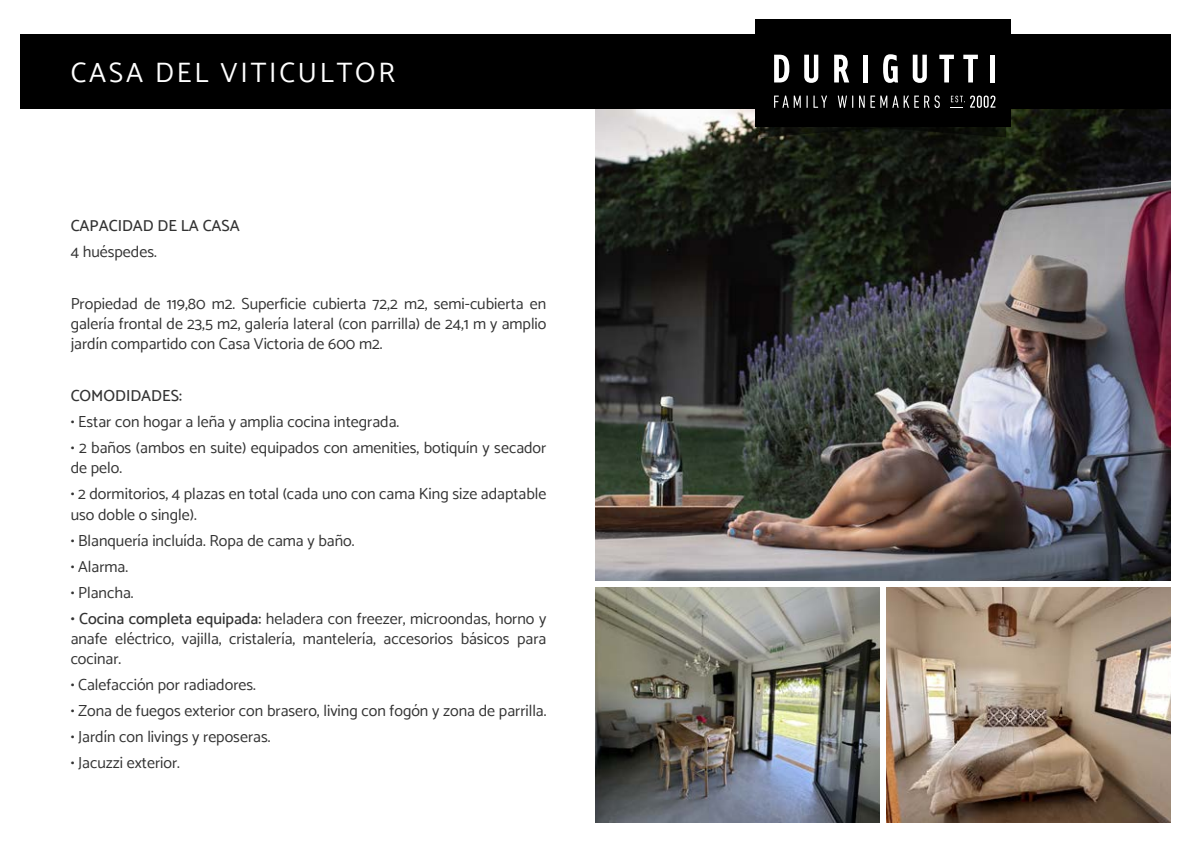
<style>
.page{position:relative;width:1191px;height:842px;background:#fff}
.page>*{position:absolute;margin:0;border:0;box-sizing:border-box;transform-origin:0 0}
.t1{font:28px "Catamaran";letter-spacing:.1em;color:#fff}
.t2{font:16px/20px "Catamaran";color:#333;text-align:justify}
.t3{font:500 16px "Catamaran";color:#333}
.s1{font-weight:500}
</style>
<div class="page">
<img style="left:595px;top:109px;width:575px;height:471px">
<img style="left:886px;top:588px;width:284px;height:234px">
<img style="left:595px;top:588px;width:284px;height:234px">
<div style="left:20px;top:34px;width:1151px;height:75px;background:#000"></div>
<svg style="left:760px;top:127px;width:246px;height:10px;background:#11140c"></svg>
<div style="left:755px;top:20px;width:255px;height:107px;background:#000"></div>
<svg style="left:939px;top:55px;width:15px;height:27px"></svg>
<div style="left:990px;top:55px;width:5px;height:27px;background:#fff"></div>
<svg style="left:912px;top:55px;width:15px;height:28px"></svg>
<svg style="left:963px;top:55px;width:15px;height:27px"></svg>
<svg style="left:834px;top:55px;width:15px;height:27px"></svg>
<svg style="left:883px;top:54px;width:15px;height:29px"></svg>
<svg style="left:804px;top:55px;width:14px;height:28px"></svg>
<div style="left:863px;top:55px;width:5px;height:27px;background:#fff"></div>
<svg style="left:774px;top:55px;width:15px;height:27px"></svg>
<svg style="left:774px;top:96px;width:26px;height:12px"></svg>
<svg style="left:806px;top:96px;width:1px;height:12px"></svg>
<svg style="left:813px;top:96px;width:14px;height:12px"></svg>
<svg style="left:837px;top:96px;width:16px;height:12px"></svg>
<svg style="left:859px;top:96px;width:5px;height:12px"></svg>
<svg style="left:870px;top:95px;width:69px;height:13px"></svg>
<svg style="left:951px;top:96px;width:44px;height:12px"></svg>
<h1 class="t1" style="left:71px;top:56px;width:326px">CASA DEL VITICULTOR</h1>
<p class="t3" style="left:71px;top:216px;width:171px">CAPACIDAD DE LA CASA</p>
<p class="t2" style="left:71px;top:242px;width:88px">4 huéspedes.</p>
<p class="t2" style="left:71px;top:294px;width:477px">Propiedad de 119,80 m2. Superficie cubierta 72,2 m2, semi-cubierta en galería frontal de 23,5 m2, galería lateral (con parrilla) de 24,1 m y amplio jardín compartido con Casa Victoria de 600 m2.</p>
<p class="t3" style="left:71px;top:386px;width:113px">COMODIDADES:</p>
<p class="t2" style="left:71px;top:412px;width:330px">• Estar con hogar a leña y amplia cocina integrada.</p>
<p class="t2" style="left:71px;top:438px;width:477px">• 2 baños (ambos en suite) equipados con amenities, botiquín y secador de pelo.</p>
<p class="t2" style="left:71px;top:484px;width:477px">• 2 dormitorios, 4 plazas en total (cada uno con cama King size adaptable uso doble o single).</p>
<p class="t2" style="left:71px;top:530px;width:285px">• Blanquería incluída. Ropa de cama y baño.</p>
<p class="t2" style="left:71px;top:556px;width:59px">• Alarma.</p>
<p class="t2" style="left:71px;top:582px;width:64px">• Plancha.</p>
<p class="t2" style="left:71px;top:608px;width:477px"><span class="s1">• Cocina completa equipada:</span> heladera con freezer, microondas, horno y anafe eléctrico, vajilla, cristalería, mantelería, accesorios básicos para cocinar.</p>
<p class="t2" style="left:71px;top:674px;width:187px">• Calefacción por radiadores.</p>
<p class="t2" style="left:71px;top:700px;width:477px">• Zona de fuegos exterior con brasero, living con fogón y zona de parrilla.</p>
<p class="t2" style="left:71px;top:726px;width:201px">• Jardín con livings y reposeras.</p>
<p class="t2" style="left:71px;top:752px;width:111px">• Jacuzzi exterior.</p>
</div>
